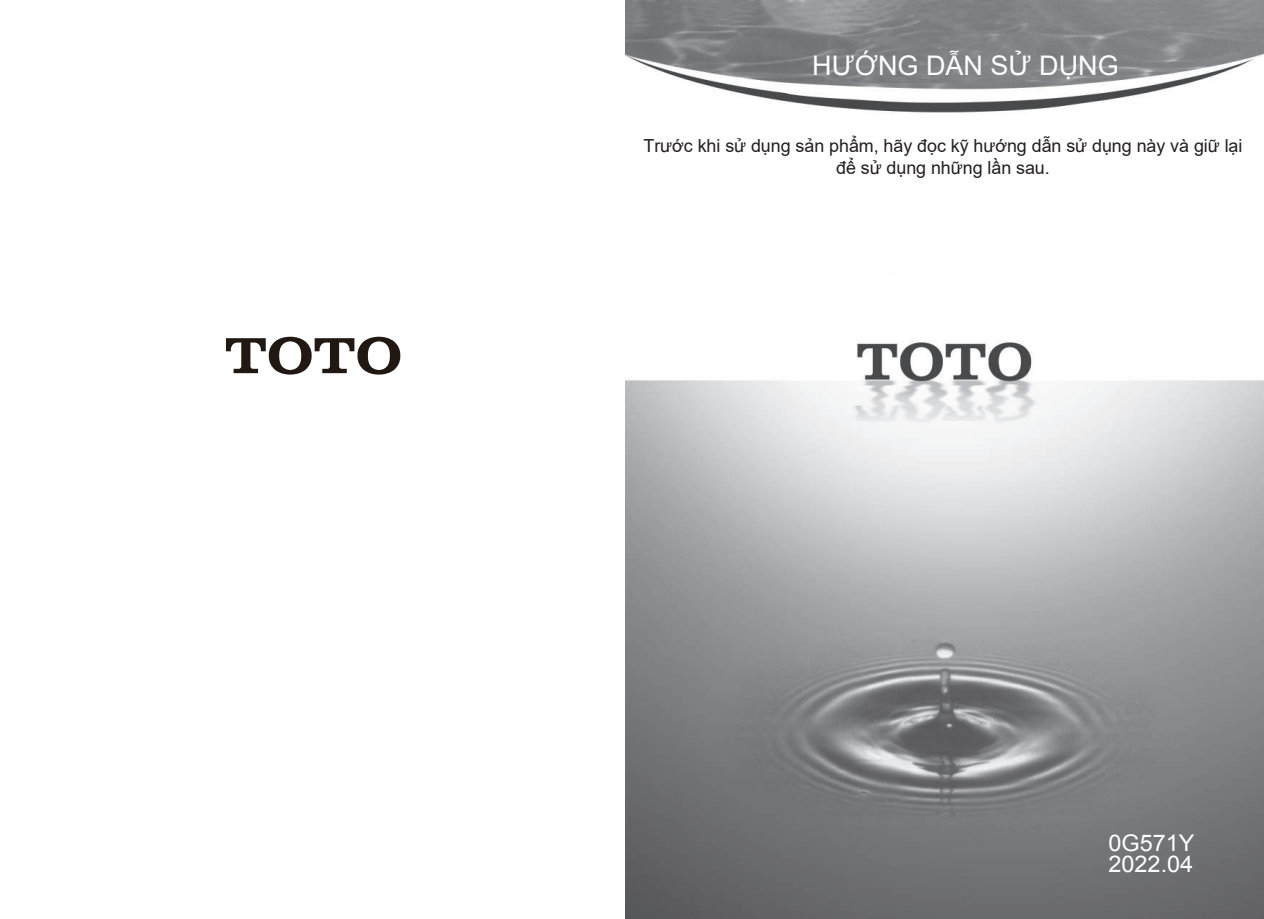
<style>
.page{position:relative;width:1264px;height:919px;background:#fff}
.page>*{position:absolute;margin:0;border:0;box-sizing:border-box;transform-origin:0 0}
.t1{font:27px "Arial";color:#fdfefd}
.t2{font:22.95px/21.6px "Arial";color:#fff}
.t3{font:18px/21.6px "Arial";letter-spacing:-.005em;color:#231f20;text-align:center}
</style>
<div class="page">
<svg style="left:226px;top:337px;width:174px;height:37px"></svg>
<img style="left:625px;top:0;width:638px;height:918px">
<h1 class="t1" style="left:812px;top:47px;width:308px">HƯỚNG DẪN SỬ DỤNG</h1>
<p class="t3" style="left:643px;top:135px;width:600px">Trước khi sử dụng sản phẩm, hãy đọc kỹ hướng dẫn sử dụng này và giữ lại để sử dụng những lần sau.</p>
<p class="t2" style="left:1108px;top:832px;width:88px">0G571Y<br>2022.04</p>
</div>
